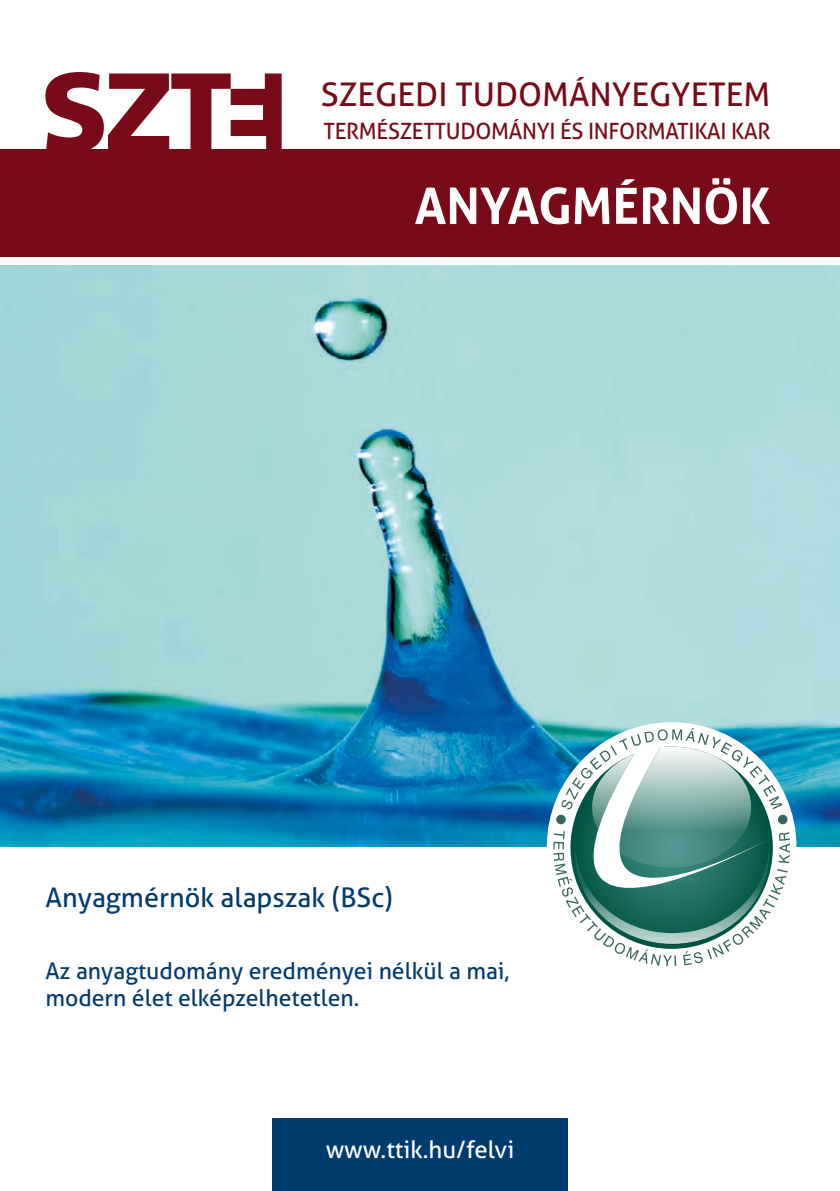
<style>
.page{position:relative;width:840px;height:1191px;background:#fff}
.page>*{position:absolute;margin:0;border:0;box-sizing:border-box;transform-origin:0 0}
.t1{font:700 50px "Aller";color:#fff}
.t2{font:32.6px "Aller";color:#790b19}
.t3{font:27px "Aller";color:#003b6e}
.t4{font:24px "Aller";color:#fff}
.t5{font:23px/27.6px "Aller";color:#003b6e}
.t6{font:22.4px "Aller";letter-spacing:-.015em;color:#790b19}
</style>
<div class="page">
<img style="left:0;top:266px;width:839px;height:581px">
<div style="left:0;top:149px;width:839px;height:108px;background:#790b19"></div>
<svg style="left:492px;top:746px;width:61px;height:101px;background:#0776b0"></svg>
<svg style="left:553px;top:728px;width:236px;height:238px"></svg>
<div style="left:556px;top:814px;width:9px;height:10px;background:#37675c;border-radius:50%"></div>
<svg style="left:777px;top:814px;width:10px;height:10px"></svg>
<svg style="left:45px;top:72px;width:236px;height:77px"></svg>
<div style="left:272px;top:1119px;width:295px;height:72px;background:#003b6e"></div>
<h2 class="t2" style="left:320px;top:75px;width:451px">SZEGEDI TUDOMÁNYEGYETEM</h2>
<p class="t6" style="left:323px;top:117px;width:448px">TERMÉSZETTUDOMÁNYI ÉS INFORMATIKAI KAR</p>
<h1 class="t1" style="left:414px;top:175px;width:357px">ANYAGMÉRNÖK</h1>
<p class="t3" style="left:45px;top:881px;width:349px">Anyagmérnök alapszak (BSc)</p>
<p class="t5" style="left:45px;top:956px;width:465px">Az anyagtudomány eredményei nélkül a mai, modern élet elképzelhetetlen.</p>
<p class="t4" style="left:325px;top:1134px;width:190px">www.ttik.hu/felvi</p>
</div>
